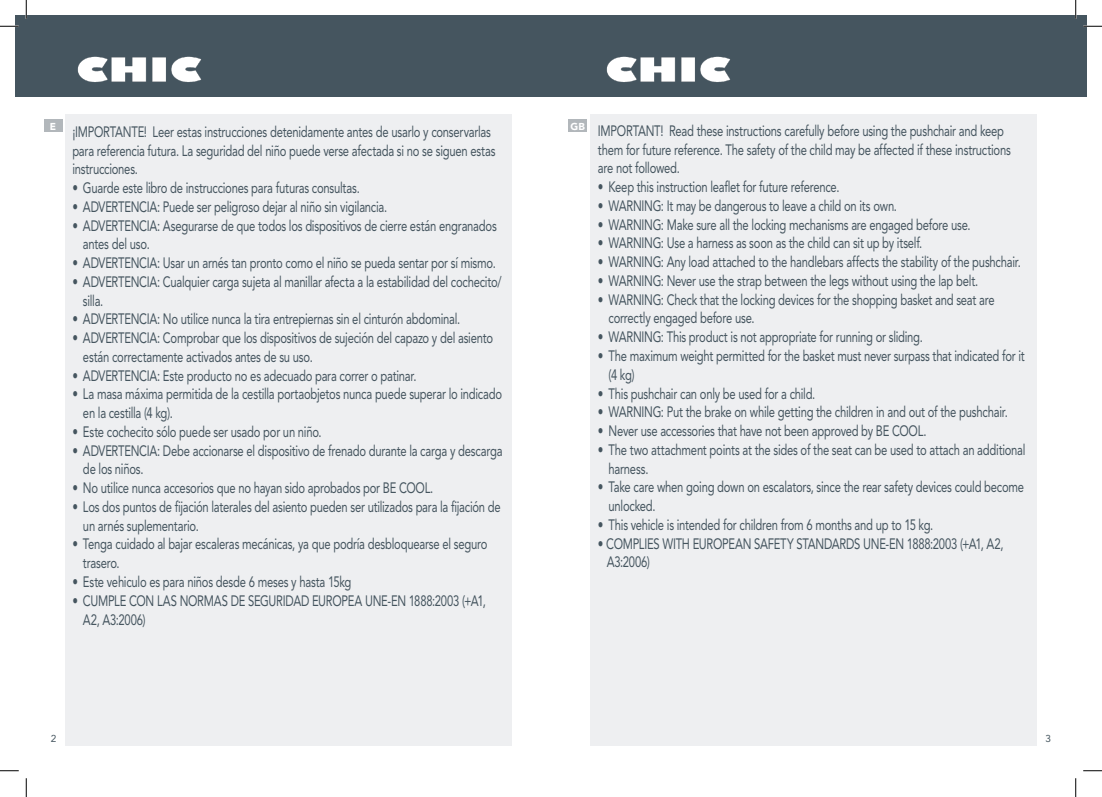
<style>
.page{position:relative;width:1102px;height:797px;background:#fff}
.page>*{position:absolute;margin:0;border:0;box-sizing:border-box;transform-origin:0 0}
.t1{font:15px/18.8px "Avenir LT";letter-spacing:-.02em;color:#45555f;scale:.75 1}
.t2{font:900 10px "Avenir LT";color:#fff}
.t3{font:10px "Avenir LT";color:#45555f}
</style>
<div class="page">
<div style="left:16px;top:16px;width:535px;height:81px;background:#45555f"></div>
<div style="left:65px;top:115px;width:447px;height:631px;background:#eeeff1"></div>
<img style="left:77px;top:56px;width:125px;height:26px">
<div style="left:551px;top:16px;width:535px;height:81px;background:#45555f"></div>
<div style="left:590px;top:115px;width:446px;height:631px;background:#eeeff1"></div>
<img style="left:606px;top:56px;width:125px;height:26px">
<div style="left:44px;top:119px;width:19px;height:13px;background:#b2b7bb"></div>
<div style="left:568px;top:119px;width:19px;height:13px;background:#b2b7bb"></div>
<svg style="left:0;top:25px;width:19px;height:2px"></svg>
<svg style="left:1083px;top:25px;width:18px;height:2px"></svg>
<svg style="left:0;top:770px;width:19px;height:1px"></svg>
<svg style="left:1083px;top:770px;width:18px;height:1px"></svg>
<svg style="left:25px;top:0;width:2px;height:19px"></svg>
<svg style="left:25px;top:778px;width:2px;height:19px"></svg>
<svg style="left:1074px;top:0;width:2px;height:19px"></svg>
<svg style="left:1075px;top:778px;width:1px;height:19px"></svg>
<p class="t2" style="left:50px;top:120px;width:8px">E</p>
<p class="t2" style="left:570px;top:120px;width:16px">GB</p>
<p class="t1" style="left:72px;top:122px;width:565px">¡IMPORTANTE! Leer estas instrucciones detenidamente antes de usarlo y conservarlas para referencia futura. La seguridad del niño puede verse afectada si no se siguen estas instrucciones.</p>
<p class="t1" style="left:72px;top:179px;width:385px">• Guarde este libro de instrucciones para futuras consultas.</p>
<p class="t1" style="left:72px;top:197px;width:421px">• ADVERTENCIA: Puede ser peligroso dejar al niño sin vigilancia.</p>
<p class="t1" style="left:83px;top:216px;width:553px;text-indent:-11px">• ADVERTENCIA: Asegurarse de que todos los dispositivos de cierre están engranados antes del uso.</p>
<p class="t1" style="left:72px;top:254px;width:566px">• ADVERTENCIA: Usar un arnés tan pronto como el niño se pueda sentar por sí mismo.</p>
<p class="t1" style="left:83px;top:272px;width:559px;text-indent:-11px">• ADVERTENCIA: Cualquier carga sujeta al manillar afecta a la estabilidad del cochecito/ silla.</p>
<p class="t1" style="left:72px;top:310px;width:518px">• ADVERTENCIA: No utilice nunca la tira entrepiernas sin el cinturón abdominal.</p>
<p class="t1" style="left:83px;top:329px;width:548px;text-indent:-11px">• ADVERTENCIA: Comprobar que los dispositivos de sujeción del capazo y del asiento están correctamente activados antes de su uso.</p>
<p class="t1" style="left:72px;top:366px;width:460px">• ADVERTENCIA: Este producto no es adecuado para correr o patinar.</p>
<p class="t1" style="left:83px;top:385px;width:560px;text-indent:-11px">• La masa máxima permitida de la cestilla portaobjetos nunca puede superar lo indicado en la cestilla (4 kg).</p>
<p class="t1" style="left:72px;top:422px;width:334px">• Este cochecito sólo puede ser usado por un niño.</p>
<p class="t1" style="left:83px;top:441px;width:561px;text-indent:-11px">• ADVERTENCIA: Debe accionarse el dispositivo de frenado durante la carga y descarga de los niños.</p>
<p class="t1" style="left:72px;top:479px;width:483px">• No utilice nunca accesorios que no hayan sido aprobados por BE COOL.</p>
<p class="t1" style="left:83px;top:497px;width:558px;text-indent:-11px">• Los dos puntos de fijación laterales del asiento pueden ser utilizados para la fijación de un arnés suplementario.</p>
<p class="t1" style="left:83px;top:535px;width:540px;text-indent:-11px">• Tenga cuidado al bajar escaleras mecánicas, ya que podría desbloquearse el seguro trasero.</p>
<p class="t1" style="left:72px;top:572px;width:373px">• Este vehiculo es para niños desde 6 meses y hasta 15kg</p>
<p class="t1" style="left:83px;top:591px;width:538px;text-indent:-11px">• CUMPLE CON LAS NORMAS DE SEGURIDAD EUROPEA UNE-EN 1888:2003 (+A1,<br>A2, A3:2006)</p>
<p class="t1" style="left:598px;top:121px;width:552px">IMPORTANT! Read these instructions carefully before using the pushchair and keep them for future reference. The safety of the child may be affected if these instructions are not followed.</p>
<p class="t1" style="left:598px;top:178px;width:323px">• Keep this instruction leaflet for future reference.</p>
<p class="t1" style="left:598px;top:196px;width:400px">• WARNING: It may be dangerous to leave a child on its own.</p>
<p class="t1" style="left:598px;top:215px;width:498px">• WARNING: Make sure all the locking mechanisms are engaged before use.</p>
<p class="t1" style="left:598px;top:234px;width:434px">• WARNING: Use a harness as soon as the child can sit up by itself.</p>
<p class="t1" style="left:598px;top:253px;width:565px">• WARNING: Any load attached to the handlebars affects the stability of the pushchair.</p>
<p class="t1" style="left:598px;top:271px;width:508px">• WARNING: Never use the strap between the legs without using the lap belt.</p>
<p class="t1" style="left:608px;top:290px;width:516px;text-indent:-11px">• WARNING: Check that the locking devices for the shopping basket and seat are correctly engaged before use.</p>
<p class="t1" style="left:598px;top:328px;width:434px">• WARNING: This product is not appropriate for running or sliding.</p>
<p class="t1" style="left:608px;top:346px;width:556px;text-indent:-11px">• The maximum weight permitted for the basket must never surpass that indicated for it (4 kg)</p>
<p class="t1" style="left:598px;top:384px;width:291px">• This pushchair can only be used for a child.</p>
<p class="t1" style="left:598px;top:403px;width:548px">• WARNING: Put the brake on while getting the children in and out of the pushchair.</p>
<p class="t1" style="left:598px;top:421px;width:439px">• Never use accessories that have not been approved by BE COOL.</p>
<p class="t1" style="left:608px;top:440px;width:557px;text-indent:-11px">• The two attachment points at the sides of the seat can be used to attach an additional harness.</p>
<p class="t1" style="left:608px;top:478px;width:555px;text-indent:-11px">• Take care when going down on escalators, since the rear safety devices could become unlocked.</p>
<p class="t1" style="left:598px;top:515px;width:448px">• This vehicle is intended for children from 6 months and up to 15 kg.</p>
<p class="t1" style="left:606px;top:534px;width:530px;text-indent:-9px">• COMPLIES WITH EUROPEAN SAFETY STANDARDS UNE-EN 1888:2003 (+A1, A2,<br>A3:2006)</p>
<p class="t3" style="left:51px;top:733px;width:7px">2</p>
<p class="t3" style="left:1045px;top:733px;width:7px">3</p>
</div>
